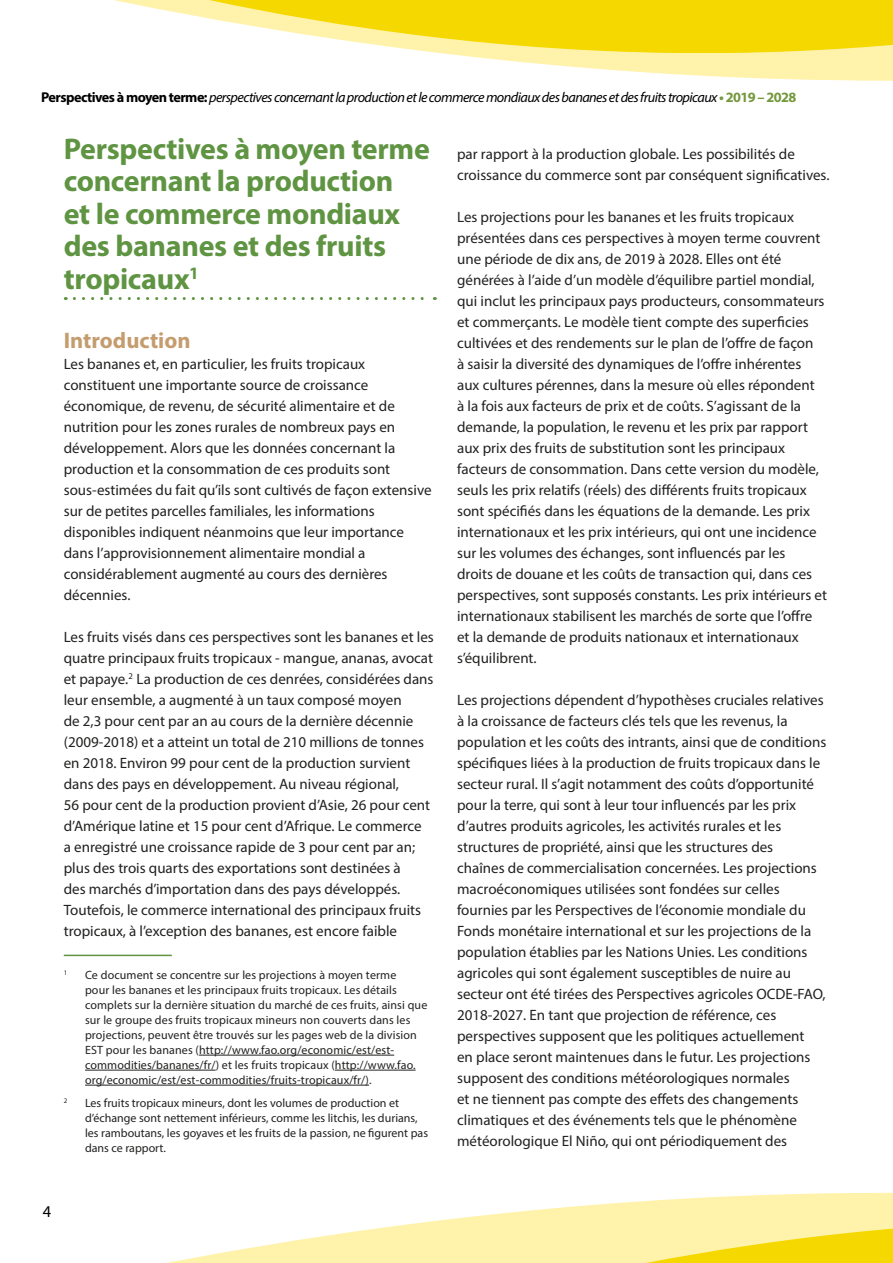
<style>
.page{position:relative;width:893px;height:1263px;background:#fff}
.page>*{position:absolute;margin:0;border:0;box-sizing:border-box;transform-origin:0 0}
.t1{font:700 30px/32.4px "Myriad Pro";letter-spacing:-.01em;color:#5f9442}
.t2{font:700 22.5px "Myriad Pro";color:#c49c6e}
.t3{font:16.5px "Myriad Pro";color:#000}
.t4{font:15px/21px "Myriad Pro";color:#212120}
.t5{font:italic 14.25px "Myriad Pro";letter-spacing:-.04em;color:#000}
.t6{font:12px/15px "Myriad Pro";letter-spacing:.01em;color:#212120}
.t7{font:7.05px "Myriad Pro";color:#212120}
.s1{font-weight:700;font-style:normal}
.s2{font-weight:700;font-style:normal;color:#75983d}
</style>
<div class="page">
<svg style="left:440px;top:53px;width:453px;height:28px;fill:#fff3ab"></svg>
<svg style="left:114px;top:0;width:779px;height:53px;fill:#f5d800"></svg>
<svg style="left:167px;top:1193px;width:726px;height:70px"></svg>
<svg style="left:393px;top:1220px;width:500px;height:43px;background:#fced86"></svg>
<svg style="left:74px;top:297px;width:361px;height:3px"></svg>
<hr style="left:64px;top:955px;width:108px;height:1px;background:#5f9442">
<hr style="left:199px;top:1055px;width:195px;height:1px;background:#212120">
<hr style="left:85px;top:1070px;width:131px;height:1px;background:#212120">
<hr style="left:335px;top:1070px;width:81px;height:1px;background:#212120">
<hr style="left:85px;top:1085px;width:284px;height:1px;background:#212120">
<p class="t5" style="left:41px;top:88px;width:756px"><span class="s1">Perspectives à moyen terme:</span> perspectives concernant la production et le commerce mondiaux des bananes et des fruits tropicaux <span class="s2">• 2019 – 2028</span></p>
<h1 class="t1" style="left:64px;top:132px;width:368px">Perspectives à moyen terme concernant la production<br>et le commerce mondiaux des bananes et des fruits tropicaux<sup>1</sup></h1>
<h2 class="t2" style="left:64px;top:326px;width:128px">Introduction</h2>
<p class="t4" style="left:64px;top:353px;width:369px">Les bananes et, en particulier, les fruits tropicaux constituent une importante source de croissance économique, de revenu, de sécurité alimentaire et de nutrition pour les zones rurales de nombreux pays en développement. Alors que les données concernant la production et la consommation de ces produits sont sous‑estimées du fait qu’ils sont cultivés de façon extensive sur de petites parcelles familiales, les informations disponibles indiquent néanmoins que leur importance dans l’approvisionnement alimentaire mondial a considérablement augmenté au cours des dernières décennies.</p>
<p class="t4" style="left:64px;top:626px;width:372px">Les fruits visés dans ces perspectives sont les bananes et les quatre principaux fruits tropicaux - mangue, ananas, avocat et papaye.<sup>2</sup> La production de ces denrées, considérées dans leur ensemble, a augmenté à un taux composé moyen<br>de 2,3 pour cent par an au cours de la dernière décennie (2009-2018) et a atteint un total de 210 millions de tonnes en 2018. Environ 99 pour cent de la production survient dans des pays en développement. Au niveau régional,<br>56 pour cent de la production provient d’Asie, 26 pour cent d’Amérique latine et 15 pour cent d’Afrique. Le commerce<br>a enregistré une croissance rapide de 3 pour cent par an; plus des trois quarts des exportations sont destinées à<br>des marchés d’importation dans des pays développés.<br>Toutefois, le commerce international des principaux fruits tropicaux, à l’exception des bananes, est encore faible</p>
<p class="t7" style="left:64px;top:968px;width:5px">1</p>
<p class="t6" style="left:85px;top:967px;width:344px">Ce document se concentre sur les projections à moyen terme<br>pour les bananes et les principaux fruits tropicaux. Les détails complets sur la dernière situation du marché de ces fruits, ainsi que sur le groupe des fruits tropicaux mineurs non couverts dans les projections, peuvent être trouvés sur les pages web de la division EST pour les bananes (http://www.fao.org/economic/est/est&shy;commodities/bananes/fr/) et les fruits tropicaux (http://www.fao. org/economic/est/est-commodities/fruits-tropicaux/fr/).</p>
<p class="t7" style="left:64px;top:1097px;width:5px">2</p>
<p class="t6" style="left:85px;top:1096px;width:345px">Les fruits tropicaux mineurs, dont les volumes de production et d’échange sont nettement inférieurs, comme les litchis, les durians, les ramboutans, les goyaves et les fruits de la passion, ne figurent pas dans ce rapport.</p>
<p class="t3" style="left:43px;top:1201px;width:10px">4</p>
<p class="t4" style="left:457px;top:143px;width:374px">par rapport à la production globale. Les possibilités de croissance du commerce sont par conséquent significatives.</p>
<p class="t4" style="left:457px;top:206px;width:371px">Les projections pour les bananes et les fruits tropicaux présentées dans ces perspectives à moyen terme couvrent une période de dix ans, de 2019 à 2028. Elles ont été générées à l’aide d’un modèle d’équilibre partiel mondial, qui inclut les principaux pays producteurs, consommateurs et commerçants. Le modèle tient compte des superficies cultivées et des rendements sur le plan de l’offre de façon<br>à saisir la diversité des dynamiques de l’offre inhérentes aux cultures pérennes, dans la mesure où elles répondent<br>à la fois aux facteurs de prix et de coûts. S’agissant de la demande, la population, le revenu et les prix par rapport aux prix des fruits de substitution sont les principaux facteurs de consommation. Dans cette version du modèle, seuls les prix relatifs (réels) des différents fruits tropicaux sont spécifiés dans les équations de la demande. Les prix internationaux et les prix intérieurs, qui ont une incidence sur les volumes des échanges, sont influencés par les<br>droits de douane et les coûts de transaction qui, dans ces perspectives, sont supposés constants. Les prix intérieurs et internationaux stabilisent les marchés de sorte que l’offre et la demande de produits nationaux et internationaux s’équilibrent.</p>
<p class="t4" style="left:457px;top:689px;width:371px">Les projections dépendent d’hypothèses cruciales relatives à la croissance de facteurs clés tels que les revenus, la population et les coûts des intrants, ainsi que de conditions spécifiques liées à la production de fruits tropicaux dans le secteur rural. Il s’agit notamment des coûts d’opportunité pour la terre, qui sont à leur tour influencés par les prix d’autres produits agricoles, les activités rurales et les structures de propriété, ainsi que les structures des<br>chaînes de commercialisation concernées. Les projections macroéconomiques utilisées sont fondées sur celles fournies par les Perspectives de l’économie mondiale du Fonds monétaire international et sur les projections de la population établies par les Nations Unies. Les conditions agricoles qui sont également susceptibles de nuire au secteur ont été tirées des Perspectives agricoles OCDE‑FAO, 2018-2027. En tant que projection de référence, ces perspectives supposent que les politiques actuellement<br>en place seront maintenues dans le futur. Les projections supposent des conditions météorologiques normales<br>et ne tiennent pas compte des effets des changements climatiques et des événements tels que le phénomène météorologique El Niño, qui ont périodiquement des</p>
</div>
